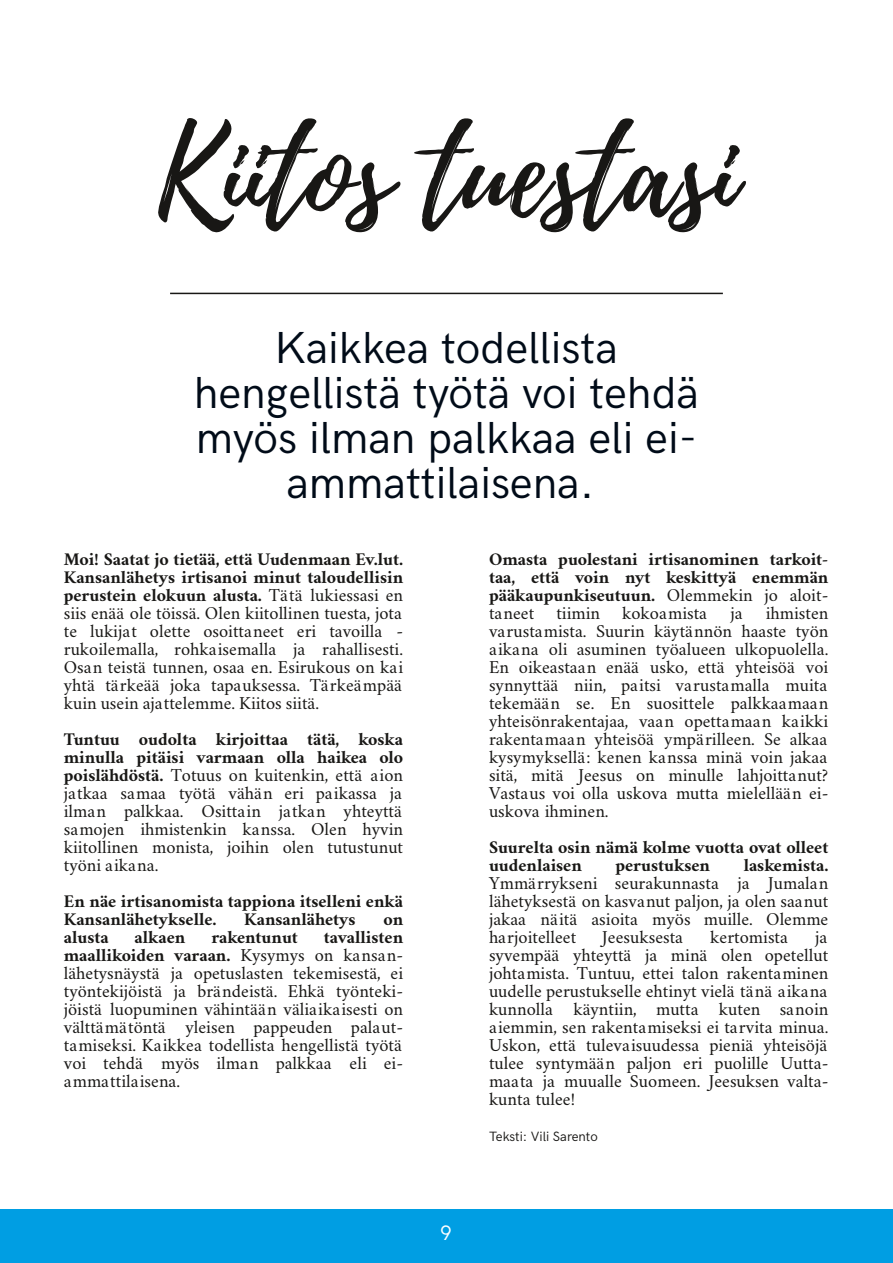
<style>
.page{position:relative;width:893px;height:1263px;background:#fff}
.page>*{position:absolute;margin:0;border:0;box-sizing:border-box;transform-origin:0 0}
.t1{font:120px "Playlist Script";color:#181715}
.t2{font:45px/45px "HK Grotesk";color:#000b18;text-align:center}
.t3{font:21px "HK Grotesk";color:#fff}
.t4{font:18px/18px "Crimson";color:#181715;text-align:justify}
.t5{font:700 18px/18px "Crimson";color:#181715}
.t6{font:13.5px "HK Grotesk";color:#181715}
.s1{font-weight:700}
.s2{font-weight:400}
</style>
<div class="page">
<div style="left:0;top:1209px;width:893px;height:54px;background:#009ee3"></div>
<hr style="left:170px;top:293px;width:553px;height:1px;background:#181715">
<h1 class="t1" style="left:155px;top:89px;width:584px">Kiitos tuestasi</h1>
<h2 class="t2" style="left:194px;top:327px;width:507px">Kaikkea todellista hengellistä työtä voi tehdä myös ilman palkkaa eli ei&shy;ammattilaisena.</h2>
<p class="t4" style="left:64px;top:552px;width:341px"><span class="s1">Moi! Saatat jo tietää, että Uudenmaan Ev.lut.<br>Kansanlähetys irtisanoi minut taloudellisin perustein elokuun alusta.</span> Tätä lukiessasi en siis enää ole töissä. Olen kiitollinen tuesta, jota te lukijat olette osoittaneet eri tavoilla - rukoilemalla, rohkaisemalla ja rahallisesti.<br>Osan teistä tunnen, osaa en. Esirukous on kai yhtä tärkeää joka tapauksessa. Tärkeämpää kuin usein ajattelemme. Kiitos siitä.</p>
<p class="t4" style="left:64px;top:732px;width:341px"><span class="s1">Tuntuu oudolta kirjoittaa tätä, koska minulla pitäisi varmaan olla haikea olo poislähdöstä.</span> Totuus on kuitenkin, että aion jatkaa samaa työtä vähän eri paikassa ja ilman palkkaa. Osittain jatkan yhteyttä samojen ihmistenkin kanssa. Olen hyvin kiitollinen monista, joihin olen tutustunut työni aikana.</p>
<p class="t5" style="left:64px;top:894px;width:341px">En näe irtisanomista tappiona itselleni enkä<br>Kansanlähetykselle.</p>
<p class="t5" style="left:244px;top:912px;width:113px">Kansanlähetys</p>
<p class="t5" style="left:383px;top:912px;width:21px">on</p>
<p class="t4" style="left:64px;top:930px;width:341px;text-indent:260px"><span class="s1">tavallisten maallikoiden varaan.</span> Kysymys on kansan&shy;lähetysnäystä ja opetuslasten tekemisestä, ei työntekijöistä ja brändeistä. Ehkä työnteki&shy;jöistä luopuminen vähintään väliaikaisesti on välttämätöntä yleisen pappeuden palaut&shy;tamiseksi. Kaikkea todellista hengellistä työtä voi tehdä myös ilman palkkaa eli ei&shy;ammattilaisena.</p>
<p class="t5" style="left:64px;top:930px;width:46px">alusta</p>
<p class="t5" style="left:135px;top:930px;width:52px">alkaen</p>
<p class="t5" style="left:211px;top:930px;width:88px">rakentunut</p>
<p class="t3" style="left:440px;top:1221px;width:13px">9</p>
<p class="t5" style="left:489px;top:552px;width:341px;text-align:justify">Omasta puolestani irtisanominen tarkoit&shy;taa, että voin nyt keskittyä enemmän pääkaupunkiseutuun. <span class="s2">Olemmekin jo aloit&shy;taneet tiimin kokoamista</span></p>
<p class="t4" style="left:489px;top:606px;width:341px;text-indent:277px">ihmisten varustamista. Suurin käytännön haaste työn aikana oli asuminen työalueen ulkopuolella.<br>En oikeastaan enää usko, että yhteisöä voi synnyttää niin, paitsi varustamalla muita tekemään se. En suosittele palkkaamaan yhteisönrakentajaa, vaan opettamaan kaikki rakentamaan yhteisöä ympärilleen. Se alkaa kysymyksellä: kenen kanssa minä voin jakaa sitä, mitä Jeesus on minulle lahjoittanut?<br>Vastaus voi olla uskova mutta mielellään ei&shy;uskova ihminen.</p>
<p class="t5" style="left:489px;top:840px;width:341px">Suurelta osin nämä kolme vuotta ovat olleet uudenlaisen</p>
<p class="t4" style="left:730px;top:606px;width:14px">ja</p>
<p class="t5" style="left:615px;top:858px;width:96px">perustuksen</p>
<p class="t5" style="left:744px;top:858px;width:86px">laskemista.</p>
<p class="t4" style="left:489px;top:876px;width:341px">Ymmärrykseni seurakunnasta ja Jumalan lähetyksestä on kasvanut paljon, ja olen saanut jakaa näitä asioita myös muille. Olemme harjoitelleet</p>
<p class="t4" style="left:602px;top:930px;width:82px">Jeesuksesta</p>
<p class="t4" style="left:710px;top:930px;width:79px">kertomista</p>
<p class="t4" style="left:489px;top:930px;width:341px;text-indent:326px">ja syvempää yhteyttä ja minä olen opetellut johtamista. Tuntuu, ettei talon rakentaminen uudelle perustukselle ehtinyt vielä tänä aikana kunnolla käyntiin, mutta kuten sanoin aiemmin, sen rakentamiseksi ei tarvita minua.<br>Uskon, että tulevaisuudessa pieniä yhteisöjä tulee syntymään paljon eri puolille Uutta&shy;maata ja muualle Suomeen. Jeesuksen valta&shy;kunta tulee!</p>
<p class="t6" style="left:489px;top:1129px;width:110px">Teksti: Vili Sarento</p>
</div>
